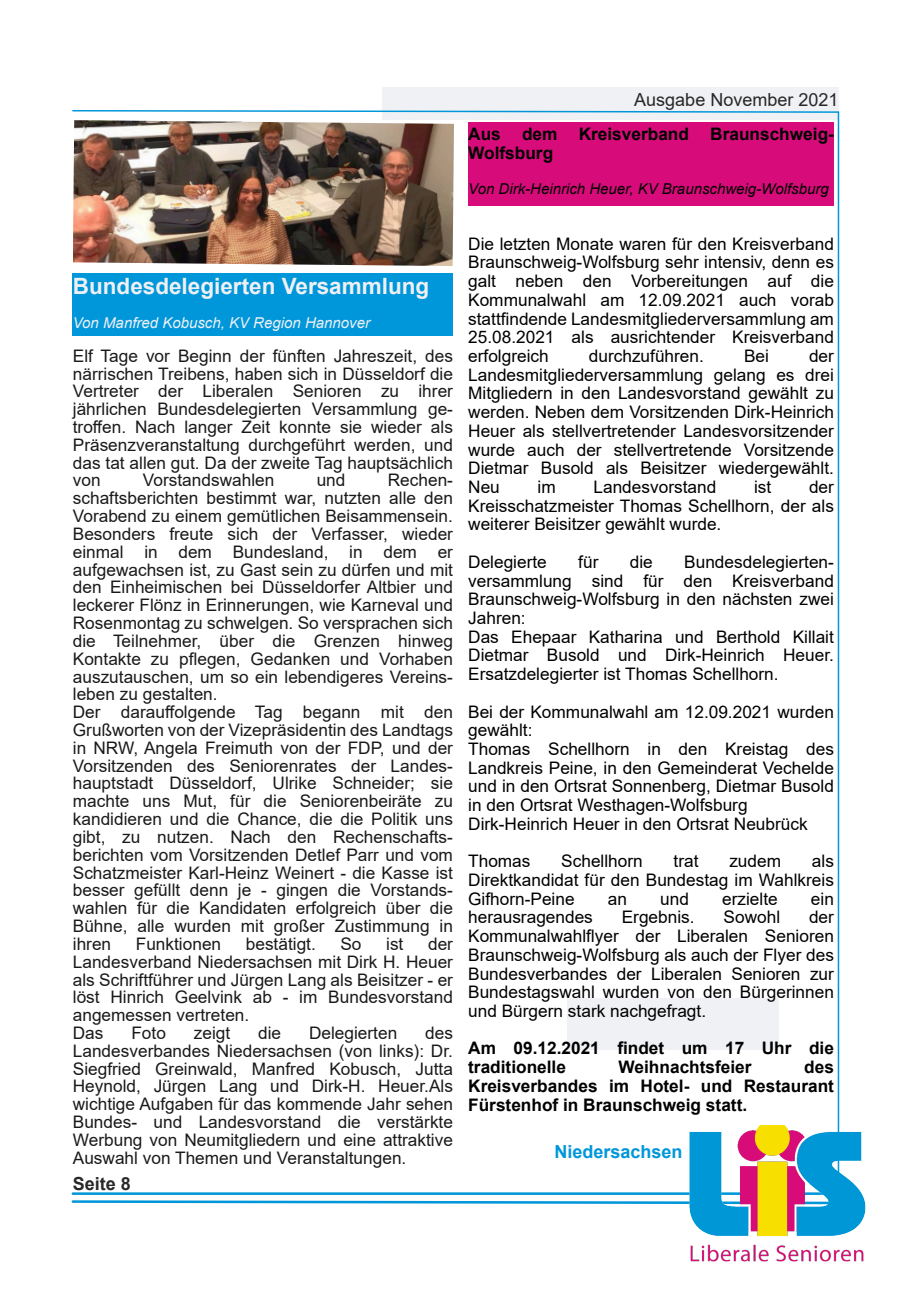
<style>
.page{position:relative;width:906px;height:1289px;background:#fff}
.page>*{position:absolute;margin:0;border:0;box-sizing:border-box;transform-origin:0 0}
.t1{font:700 22.5px "Arial";color:#eff0f4}
.t2{font:18px "Arial";color:#282828}
.t3{font:700 18px "Arial";color:#0097da}
.t4{font:700 18px "Arial";color:#282828}
.t5{font:17.25px/17.9px "Arial";color:#1a1a1b;text-align:justify}
.t6{font:17.25px/18.8px "Arial";color:#000;text-align:justify}
.t7{font:700 17.25px/18.8px "Arial";color:#000}
.t8{font:italic 15px "Arial";color:#000}
.t9{font:italic 15px "Arial";color:#eff0f4}
</style>
<div class="page">
<div style="left:568px;top:998px;width:211px;height:52px;background:#eff1f4"></div>
<div style="left:381px;top:87px;width:457px;height:32px;background:#eff1f4"></div>
<svg style="left:71px;top:1200px;width:618px;height:4px"></svg>
<svg style="left:72px;top:109px;width:768px;height:5px"></svg>
<hr style="left:73px;top:1192px;width:765px;height:2px;background:#0097da">
<img style="left:689px;top:1125px;width:176px;height:135px">
<hr style="left:837px;top:112px;width:2px;height:1082px;background:#0097da">
<div style="left:468px;top:122px;width:366px;height:83px;background:#d80b7b"></div>
<div style="left:73px;top:273px;width:380px;height:62px;background:#0097da"></div>
<img style="left:73px;top:120px;width:381px;height:146px">
<p class="t2" style="left:634px;top:93px;width:206px">Ausgabe November 2021</p>
<p class="t7" style="left:468px;top:126px;width:367px">Aus dem Kreisverband Braunschweig-<br>Wolfsburg</p>
<p class="t8" style="left:468px;top:183px;width:362px">Von Dirk-Heinrich Heuer, KV Braunschweig-Wolfsburg</p>
<h1 class="t1" style="left:73px;top:278px;width:358px">Bundesdelegierten Versammlung</h1>
<p class="t9" style="left:73px;top:317px;width:299px">Von Manfred Kobusch, KV Region Hannover</p>
<p class="t5" style="left:73px;top:348px;width:382px">Elf Tage vor Beginn der fünften Jahreszeit, des närrischen Treibens, haben sich in Düsseldorf die Vertreter der Liberalen Senioren zu ihrer jährlichen Bundesdelegierten Versammlung ge&shy;troffen. Nach langer Zeit konnte sie wieder als Präsenzveranstaltung durchgeführt werden, und das tat allen gut. Da der zweite Tag hauptsächlich von</p>
<p class="t5" style="left:73px;top:473px;width:382px;text-align:left;text-indent:315px">Rechen&shy;schaftsberichten bestimmt war, nutzten alle den Vorabend zu einem gemütlichen Beisammensein.<br>Besonders freute sich der Verfasser, wieder einmal in dem Bundesland, in dem er aufgewachsen ist, zu Gast sein zu dürfen und mit den Einheimischen bei Düsseldorfer Altbier und leckerer Flönz in Erinnerungen, wie Karneval und Rosenmontag zu schwelgen. So versprachen sich die Teilnehmer, über die Grenzen hinweg Kontakte zu pflegen, Gedanken und Vorhaben auszutauschen, um so ein lebendigeres Vereins&shy;leben zu gestalten.<br>Der darauffolgende Tag begann mit den Grußworten von der Vizepräsidentin des Landtags in NRW, Angela Freimuth von der FDP, und der Vorsitzenden des Seniorenrates der Landes&shy;hauptstadt Düsseldorf, Ulrike Schneider; sie machte uns Mut, für die Seniorenbeiräte zu kandidieren und die Chance, die die Politik uns gibt, zu nutzen. Nach den Rechenschafts&shy;berichten vom Vorsitzenden Detlef Parr und vom Schatzmeister Karl-Heinz Weinert - die Kasse ist besser gefüllt denn je - gingen die Vorstands&shy;wahlen für die Kandidaten erfolgreich über die Bühne, alle wurden mit großer Zustimmung in ihren</p>
<p class="t5" style="left:143px;top:473px;width:133px">Vorstandswahlen</p>
<p class="t5" style="left:317px;top:473px;width:30px">und</p>
<p class="t5" style="left:136px;top:936px;width:87px">Funktionen</p>
<p class="t5" style="left:246px;top:936px;width:72px">bestätigt.</p>
<p class="t5" style="left:340px;top:936px;width:23px">So</p>
<p class="t5" style="left:386px;top:936px;width:19px">ist</p>
<p class="t5" style="left:73px;top:936px;width:382px;text-align:left;text-indent:355px">der<br>Landesverband Niedersachsen mit Dirk H. Heuer als Schriftführer und Jürgen Lang als Beisitzer - er löst Hinrich Geelvink ab - im Bundesvorstand angemessen vertreten.<br>Das</p>
<p class="t5" style="left:73px;top:1025px;width:382px;text-indent:352px">des Landesverbandes Niedersachsen (von links): Dr.<br>Siegfried Greinwald, Manfred Kobusch, Jutta Heynold, Jürgen Lang und Dirk-H. Heuer.Als wichtige Aufgaben für das kommende Jahr sehen Bundes- und Landesvorstand die verstärkte Werbung von Neumitgliedern und eine attraktive Auswahl von Themen und Veranstaltungen.</p>
<p class="t5" style="left:131px;top:1025px;width:36px">Foto</p>
<p class="t5" style="left:194px;top:1025px;width:38px">zeigt</p>
<p class="t5" style="left:258px;top:1025px;width:25px">die</p>
<p class="t5" style="left:309px;top:1025px;width:90px">Delegierten</p>
<p class="t4" style="left:73px;top:1176px;width:60px">Seite 8</p>
<p class="t6" style="left:468px;top:236px;width:367px">Die letzten Monate waren für den Kreisverband Braunschweig-Wolfsburg sehr intensiv, denn es galt neben den Vorbereitungen auf die Kommunalwahl am 12.09.2021 auch vorab stattfindende Landesmitgliederversammlung am 25.08.2021 als ausrichtender Kreisverband erfolgreich</p>
<p class="t6" style="left:589px;top:348px;width:117px">durchzuführen.</p>
<p class="t6" style="left:744px;top:348px;width:26px">Bei</p>
<p class="t6" style="left:468px;top:348px;width:367px;text-indent:341px">der Landesmitgliederversammlung gelang es drei Mitgliedern in den Landesvorstand gewählt zu werden. Neben dem Vorsitzenden Dirk-Heinrich Heuer als stellvertretender Landesvorsitzender wurde auch der stellvertretende Vorsitzende Dietmar Busold als Beisitzer wiedergewählt.<br>Neu</p>
<p class="t6" style="left:468px;top:479px;width:367px;text-indent:341px">der Kreisschatzmeister Thomas Schellhorn, der als weiterer Beisitzer gewählt wurde.</p>
<p class="t6" style="left:468px;top:554px;width:80px">Delegierte</p>
<p class="t6" style="left:578px;top:554px;width:22px">für</p>
<p class="t6" style="left:630px;top:554px;width:25px">die</p>
<p class="t6" style="left:537px;top:479px;width:20px">im</p>
<p class="t6" style="left:593px;top:479px;width:124px">Landesvorstand</p>
<p class="t6" style="left:754px;top:479px;width:19px">ist</p>
<p class="t6" style="left:468px;top:554px;width:367px;text-align:left;text-indent:216px">Bundesdelegierten&shy;versammlung sind für den Kreisverband Braunschweig-Wolfsburg in den nächsten zwei Jahren:<br>Das Ehepaar Katharina und Berthold Killait Dietmar Busold und Dirk-Heinrich Heuer.<br>Ersatzdelegierter ist Thomas Schellhorn.</p>
<p class="t6" style="left:468px;top:703px;width:367px;text-align:left">Bei der Kommunalwahl am 12.09.2021 wurden gewählt:<br>Thomas Schellhorn in den Kreistag des Landkreis Peine, in den Gemeinderat Vechelde und in den Ortsrat Sonnenberg, Dietmar Busold in den Ortsrat Westhagen-Wolfsburg Dirk-Heinrich Heuer in den Ortsrat Neubrück</p>
<p class="t6" style="left:468px;top:853px;width:64px">Thomas</p>
<p class="t6" style="left:561px;top:853px;width:83px">Schellhorn</p>
<p class="t6" style="left:673px;top:853px;width:26px">trat</p>
<p class="t6" style="left:729px;top:853px;width:53px">zudem</p>
<p class="t6" style="left:468px;top:853px;width:367px;text-indent:344px">als Direktkandidat für den Bundestag im Wahlkreis Gifhorn-Peine</p>
<p class="t6" style="left:608px;top:890px;width:21px">an</p>
<p class="t6" style="left:660px;top:890px;width:30px">und</p>
<p class="t6" style="left:722px;top:890px;width:57px">erzielte</p>
<p class="t6" style="left:811px;top:890px;width:25px">ein</p>
<p class="t6" style="left:468px;top:909px;width:126px">herausragendes</p>
<p class="t6" style="left:622px;top:909px;width:74px">Ergebnis.</p>
<p class="t6" style="left:723px;top:909px;width:58px">Sowohl</p>
<p class="t6" style="left:468px;top:909px;width:367px;text-indent:341px">der Kommunalwahlflyer der Liberalen Senioren Braunschweig-Wolfsburg als auch der Flyer des Bundesverbandes der Liberalen Senioren zur Bundestagswahl wurden von den Bürgerinnen und Bürgern stark nachgefragt.</p>
<p class="t7" style="left:468px;top:1040px;width:367px">Am 09.12.2021 findet um 17 Uhr die traditionelle</p>
<p class="t7" style="left:618px;top:1059px;width:134px">Weihnachtsfeier</p>
<p class="t7" style="left:468px;top:1059px;width:367px;text-align:justify;text-indent:336px">des Kreisverbandes im Hotel- und Restaurant Fürstenhof in Braunschweig statt.</p>
<p class="t3" style="left:554px;top:1145px;width:130px">Niedersachsen</p>
</div>
